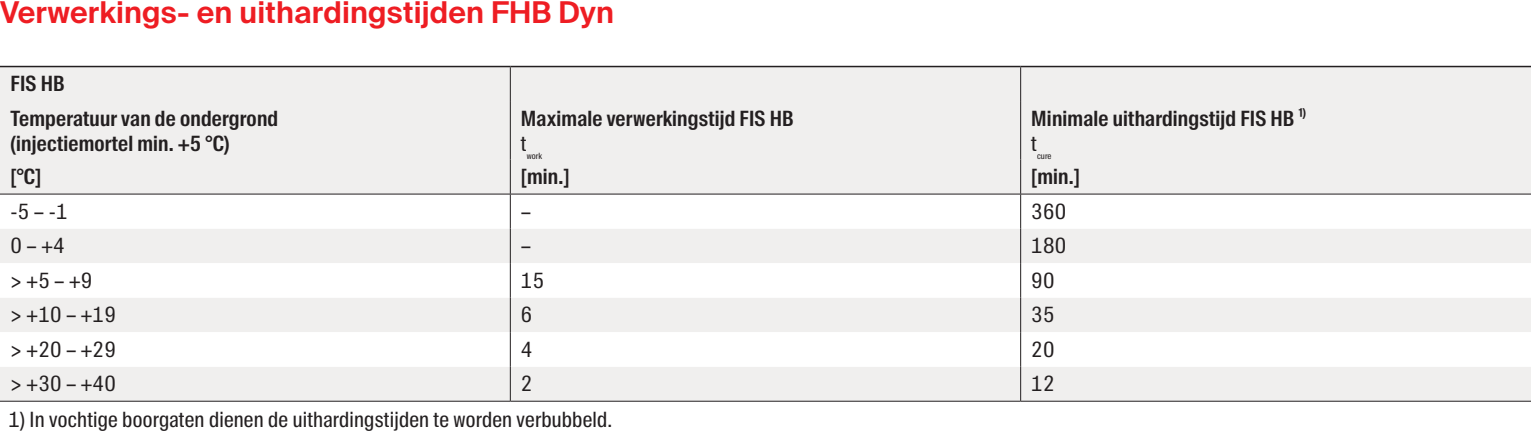
<style>
.page{position:relative;width:1531px;height:434px;background:#fff}
.page>*{position:absolute;margin:0;border:0;box-sizing:border-box;transform-origin:0 0}
.t1{font:600 30px "fischerstrong";letter-spacing:.005em;color:#ee1d23}
.t2{font:600 21px/34.5px "fischerstrong Cond";letter-spacing:.01em;color:#231f20}
.t3{font:21px "fischerstrong Cond";letter-spacing:.01em;color:#231f20}
.t4{font:8.7px "fischerstrong Cond";letter-spacing:.01em;color:#231f20}
</style>
<div class="page">
<div style="left:0;top:67px;width:1531px;height:126px;background:#f0efee"></div>
<svg style="left:0;top:194px;width:1531px;height:208px"></svg>
<hr style="left:510px;top:101px;width:1px;height:58px;background:#231f20">
<hr style="left:510px;top:159px;width:1px;height:35px;background:#231f20">
<hr style="left:510px;top:194px;width:1px;height:34px;background:#231f20">
<hr style="left:510px;top:263px;width:1px;height:34px;background:#231f20">
<hr style="left:1020px;top:263px;width:1px;height:34px;background:#231f20">
<hr style="left:1020px;top:101px;width:1px;height:58px;background:#231f20">
<hr style="left:1020px;top:159px;width:1px;height:35px;background:#231f20">
<hr style="left:1020px;top:194px;width:1px;height:34px;background:#231f20">
<hr style="left:510px;top:228px;width:1px;height:35px;background:#231f20">
<hr style="left:1020px;top:228px;width:1px;height:35px;background:#231f20">
<hr style="left:510px;top:297px;width:1px;height:35px;background:#231f20">
<hr style="left:1020px;top:297px;width:1px;height:35px;background:#231f20">
<hr style="left:510px;top:332px;width:1px;height:34px;background:#231f20">
<hr style="left:1020px;top:332px;width:1px;height:34px;background:#231f20">
<hr style="left:510px;top:366px;width:1px;height:35px;background:#231f20">
<hr style="left:1020px;top:366px;width:1px;height:35px;background:#231f20">
<hr style="left:0;top:66px;width:510px;height:1px;background:#231f20">
<hr style="left:510px;top:66px;width:510px;height:1px;background:#231f20">
<hr style="left:1020px;top:66px;width:511px;height:1px;background:#231f20">
<hr style="left:510px;top:67px;width:1px;height:34px;background:#231f20">
<hr style="left:1020px;top:67px;width:1px;height:34px;background:#231f20">
<hr style="left:0;top:193px;width:510px;height:1px;background:#231f20">
<hr style="left:510px;top:193px;width:510px;height:1px;background:#231f20">
<hr style="left:1020px;top:193px;width:511px;height:1px;background:#231f20">
<hr style="left:0;top:400px;width:510px;height:1px;background:#231f20">
<hr style="left:510px;top:400px;width:510px;height:1px;background:#231f20">
<hr style="left:1020px;top:400px;width:511px;height:1px;background:#231f20">
<h1 class="t1" style="left:0;top:-5px;width:615px">Verwerkings- en uithardingstijden FHB Dyn</h1>
<p class="t2" style="left:11px;top:67px;width:269px">FIS HB<br>Temperatuur van de ondergrond</p>
<p class="t2" style="left:11px;top:127px;width:218px">(injectiemortel min. +5 °C)</p>
<p class="t2" style="left:521px;top:102px;width:274px">Maximale verwerkingstijd FIS HB</p>
<p class="t3" style="left:521px;top:131px;width:7px">t</p>
<p class="t4" style="left:527px;top:151px;width:17px">work</p>
<p class="t2" style="left:1031px;top:102px;width:276px">Minimale uithardingstijd FIS HB 1)</p>
<p class="t3" style="left:1031px;top:131px;width:7px">t</p>
<p class="t4" style="left:1037px;top:151px;width:16px">cure</p>
<p class="t2" style="left:11px;top:160px;width:32px">[°C]</p>
<p class="t2" style="left:521px;top:160px;width:50px">[min.]</p>
<p class="t2" style="left:1031px;top:160px;width:50px">[min.]</p>
<p class="t3" style="left:11px;top:199px;width:59px">-5 – -1</p>
<p class="t3" style="left:521px;top:199px;width:12px">–</p>
<p class="t3" style="left:1031px;top:199px;width:36px">360</p>
<p class="t3" style="left:11px;top:234px;width:56px">0 – +4</p>
<p class="t3" style="left:521px;top:234px;width:12px">–</p>
<p class="t3" style="left:1031px;top:234px;width:36px">180</p>
<p class="t3" style="left:11px;top:268px;width:83px">&gt; +5 – +9</p>
<p class="t3" style="left:521px;top:268px;width:25px">15</p>
<p class="t3" style="left:1031px;top:268px;width:25px">90</p>
<p class="t3" style="left:11px;top:303px;width:107px">&gt; +10 – +19</p>
<p class="t3" style="left:521px;top:303px;width:13px">6</p>
<p class="t3" style="left:1031px;top:303px;width:25px">35</p>
<p class="t3" style="left:11px;top:337px;width:107px">&gt; +20 – +29</p>
<p class="t3" style="left:521px;top:337px;width:13px">4</p>
<p class="t3" style="left:1031px;top:337px;width:25px">20</p>
<p class="t3" style="left:11px;top:372px;width:107px">&gt; +30 – +40</p>
<p class="t3" style="left:521px;top:372px;width:13px">2</p>
<p class="t3" style="left:1031px;top:372px;width:25px">12</p>
<p class="t3" style="left:9px;top:407px;width:605px">1) In vochtige boorgaten dienen de uithardingstijden te worden verbubbeld.</p>
</div>
